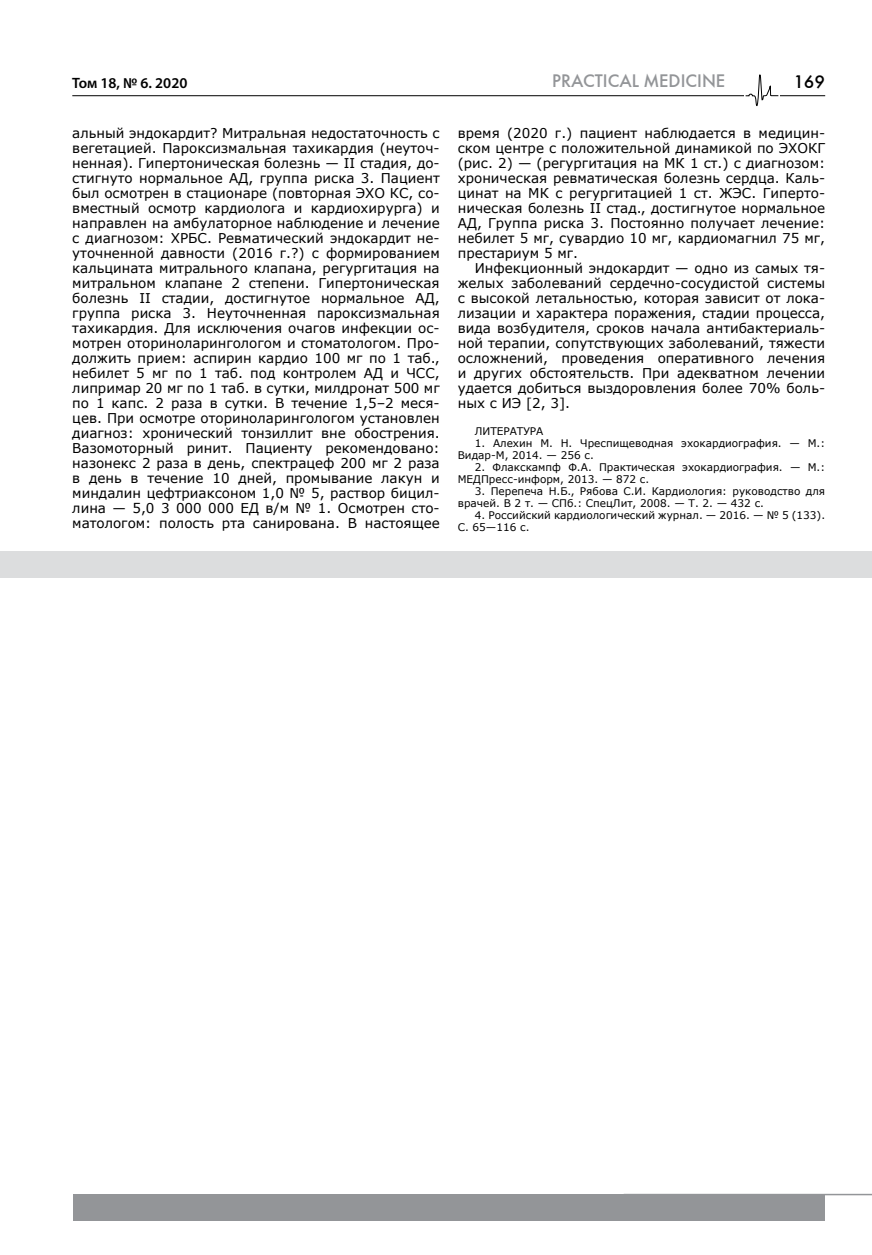
<style>
.page{position:relative;width:872px;height:1255px;background:#fff}
.page>*{position:absolute;margin:0;border:0;box-sizing:border-box;transform-origin:0 0}
.t1{font:18px "Futuris C";color:#939598}
.t2{font:18px "Futuris C";color:#000}
.t3{font:600 15px "Myriad Pro";color:#000}
.t4{font:13.5px/15px "Verdana";color:#000;text-align:justify}
.t5{font:10.5px/12px "Verdana";color:#000}
</style>
<div class="page">
<hr style="left:623px;top:1193px;width:249px;height:2px;background:#939598">
<hr style="left:72px;top:95px;width:753px;height:1px;background:#000">
<div style="left:744px;top:73px;width:35px;height:33px;background:#fff"></div>
<svg style="left:745px;top:74px;width:34px;height:32px"></svg>
<div style="left:74px;top:1193px;width:751px;height:27px;background:#939598"></div>
<div style="left:1px;top:551px;width:871px;height:27px;background:#dcddde"></div>
<p class="t3" style="left:72px;top:73px;width:117px">Том 18, № 6. 2020</p>
<h1 class="t1" style="left:552px;top:69px;width:175px">PRACTICAL MEDICINE</h1>
<h1 class="t2" style="left:793px;top:71px;width:33px">169</h1>
<p class="t4" style="left:72px;top:125px;width:369px">альный эндокардит? Митральная недостаточность с вегетацией. Пароксизмальная тахикардия (неуточ&shy;ненная). Гипертоническая болезнь — II стадия, до&shy;стигнуто нормальное АД, группа риска 3. Пациент был осмотрен в стационаре (повторная ЭХО КС, со&shy;вместный осмотр кардиолога и кардиохирурга) и направлен на амбулаторное наблюдение и лечение с диагнозом: ХРБС. Ревматический эндокардит не&shy;уточненной давности (2016 г.?) с формированием кальцината митрального клапана, регургитация на митральном клапане 2 степени. Гипертоническая болезнь II стадии, достигнутое нормальное АД, группа риска 3. Неуточненная пароксизмальная тахикардия. Для исключения очагов инфекции ос&shy;мотрен оториноларингологом и стоматологом. Про&shy;должить прием: аспирин кардио 100 мг по 1 таб., небилет 5 мг по 1 таб. под контролем АД и ЧСС, липримар 20 мг по 1 таб. в сутки, милдронат 500 мг по 1 капс. 2 раза в сутки. В течение 1,5–2 меся&shy;цев. При осмотре оториноларингологом установлен диагноз: хронический тонзиллит вне обострения.<br>Вазомоторный ринит. Пациенту рекомендовано: назонекс 2 раза в день, спектрацеф 200 мг 2 раза в день в течение 10 дней, промывание лакун и миндалин цефтриаксоном 1,0 № 5, раствор бицил&shy;лина — 5,0 3 000 000 ЕД в/м № 1. Осмотрен сто&shy;матологом: полость рта санирована. В настоящее</p>
<p class="t4" style="left:458px;top:125px;width:369px">время (2020 г.) пациент наблюдается в медицин&shy;ском центре с положительной динамикой по ЭХОКГ (рис. 2) — (регургитация на МК 1 ст.) с диагнозом: хроническая ревматическая болезнь сердца. Каль&shy;цинат на МК с регургитацией 1 ст. ЖЭС. Гиперто&shy;ническая болезнь II стад., достигнутое нормальное АД, Группа риска 3. Постоянно получает лечение: небилет 5 мг, сувардио 10 мг, кардиомагнил 75 мг, престариум 5 мг.</p>
<p class="t4" style="left:458px;top:260px;width:369px;text-indent:17px">Инфекционный эндокардит — одно из самых тя&shy;желых заболеваний сердечно-сосудистой системы с высокой летальностью, которая зависит от лока&shy;лизации и характера поражения, стадии процесса, вида возбудителя, сроков начала антибактериаль&shy;ной терапии, сопутствующих заболеваний, тяжести осложнений, проведения оперативного лечения и других обстоятельств. При адекватном лечении удается добиться выздоровления более 70% боль&shy;ных с ИЭ [2, 3].</p>
<p class="t5" style="left:475px;top:425px;width:70px">ЛИТЕРАТУРА</p>
<p class="t5" style="left:458px;top:437px;width:369px;text-indent:17px">1. Алехин М. Н. Чреспищеводная эхокардиография. — М.:<br>Видар-М, 2014. — 256 с.</p>
<p class="t5" style="left:458px;top:461px;width:369px;text-indent:17px">2. Флакскампф Ф.А. Практическая эхокардиография. — М.:<br>МЕДПресс-информ, 2013. — 872 с.</p>
<p class="t5" style="left:458px;top:485px;width:369px;text-indent:17px">3. Перепеча Н.Б., Рябова С.И. Кардиология: руководство для врачей. В 2 т. — СПб.: СпецЛит, 2008. — Т. 2. — 432 с.</p>
<p class="t5" style="left:458px;top:509px;width:369px;text-indent:17px">4. Российский кардиологический журнал. — 2016. — № 5 (133).<br>С. 65—116 с.</p>
</div>
